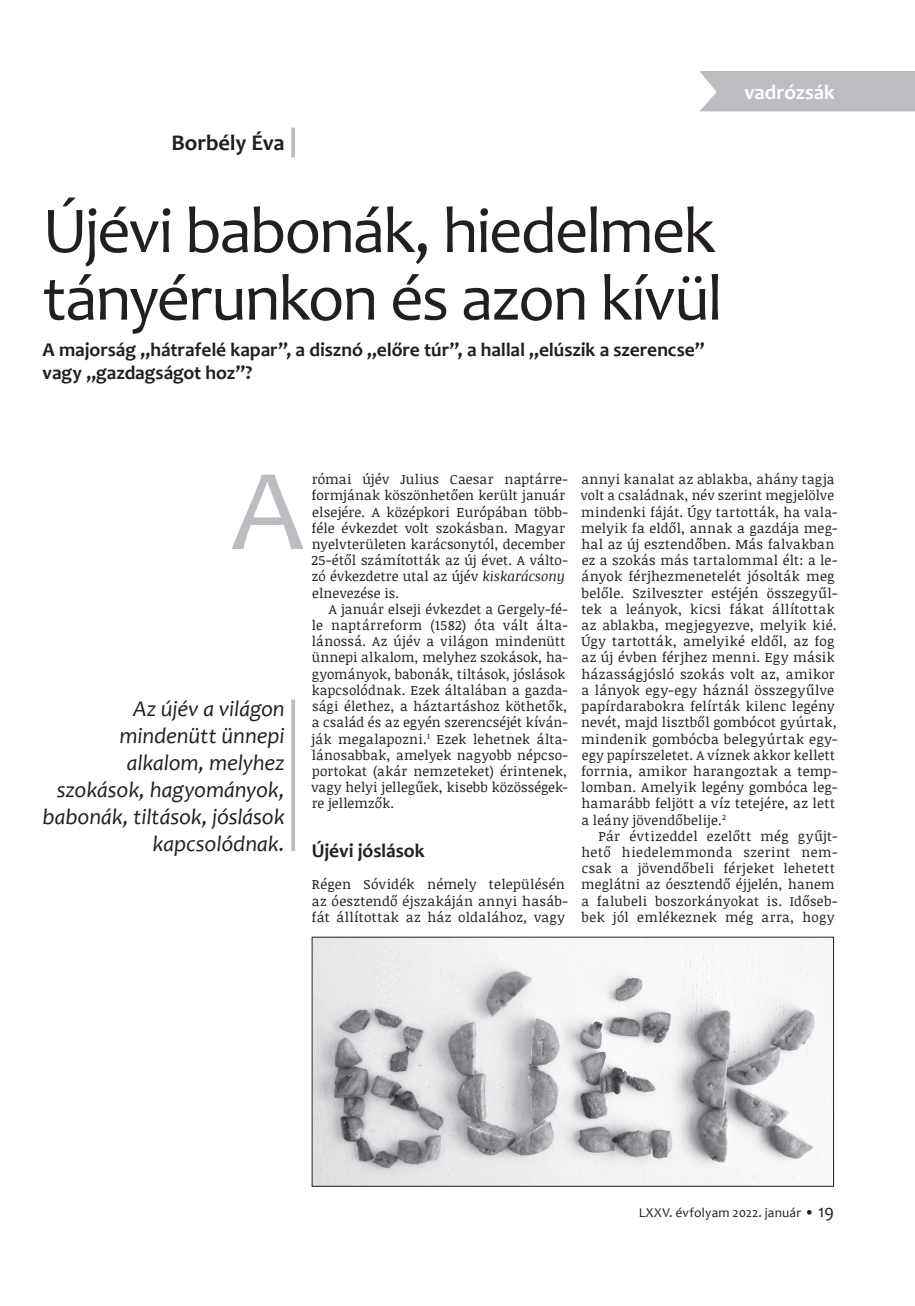
<style>
.page{position:relative;width:915px;height:1306px;background:#fff}
.page>*{position:absolute;margin:0;border:0;box-sizing:border-box;transform-origin:0 0}
.t1{font:117px "Candara";color:#bcbdc0}
.t2{font:66px/67.5px "Candara";letter-spacing:-.03em;color:#231f20}
.t3{font:italic 22.5px/27px "Candara";letter-spacing:-.005em;color:#231f20;text-align:right}
.t4{font:700 22.5px "Candara";letter-spacing:-.005em;color:#231f20}
.t5{font:700 21px "Candara";color:#fff}
.t6{font:700 19.5px/23.4px "Candara";letter-spacing:-.005em;color:#231f20}
.t7{font:13.5px/16.2px "Noticia Text";letter-spacing:.02em;color:#231f20}
.t8{font:13.5px "Candara";letter-spacing:.01em;color:#231f20}
.s1{font-style:italic}
.s2{font-size:15px}
.s3{font-size:18px}
</style>
<div class="page">
<div style="left:699px;top:71px;width:215px;height:40px;background:#bcbdc0"></div>
<svg style="left:291px;top:699px;width:4px;height:152px"></svg>
<svg style="left:291px;top:128px;width:4px;height:29px"></svg>
<img style="left:314px;top:938px;width:517px;height:246px">
<h3 class="t4" style="left:171px;top:129px;width:115px">Borbély Éva</h3>
<h2 class="t2" style="left:43px;top:196px;width:681px">Újévi babonák, hiedelmek tányérunkon és azon kívül</h2>
<h3 class="t6" style="left:43px;top:337px;width:663px">A majorság „hátrafelé kapar”, a disznó „előre túr”, a hallal „elúszik a szerencse” vagy „gazdagságot hoz”?</h3>
<h3 class="t5" style="left:744px;top:79px;width:92px">vadrózsák</h3>
<p class="t7" style="left:311px;top:471px;width:258px">római újév Julius Caesar naptárre&shy;formjának köszönhetően került január elsejére. A középkori Európában több&shy;féle évkezdet volt szokásban. Magyar nyelvterületen karácsonytól, december 25-étől számították az új évet. A válto&shy;zó évkezdetre utal az újév <span class="s1">kiskarácsony </span>elnevezése is.</p>
<p class="t7" style="left:311px;top:600px;width:258px;text-indent:17px">A január elseji évkezdet a Gergely-fé&shy;le naptárreform (1582) óta vált álta&shy;lánossá. Az újév a világon mindenütt ünnepi alkalom, melyhez szokások, ha&shy;gyományok, babonák, tiltások, jóslások kapcsolódnak. Ezek általában a gazda&shy;sági élethez, a háztartáshoz köthetők, a család és az egyén szerencséjét kíván&shy;ják megalapozni. <sup>1</sup> Ezek lehetnek álta&shy;lánosabbak, amelyek nagyobb népcso&shy;portokat (akár nemzeteket) érintenek, vagy helyi jellegűek, kisebb közösségek&shy;re jellemzők.</p>
<h3 class="t6" style="left:312px;top:838px;width:114px">Újévi jóslások</h3>
<p class="t7" style="left:311px;top:876px;width:258px">Régen Sóvidék némely településén az óesztendő éjszakáján annyi hasáb&shy;fát állítottak az ház oldalához, vagy</p>
<h1 class="t1" style="left:231px;top:437px;width:74px">A</h1>
<h3 class="t3" style="left:43px;top:695px;width:243px">Az újév a világon mindenütt ünnepi alkalom, melyhez szokások, hagyományok, babonák, tiltások, jóslások kapcsolódnak.</h3>
<p class="t7" style="left:580px;top:471px;width:258px">annyi kanalat az ablakba, ahány tagja volt a családnak, név szerint megjelölve mindenki fáját. Úgy tartották, ha vala&shy;melyik fa eldől, annak a gazdája meg&shy;hal az új esztendőben. Más falvakban ez a szokás más tartalommal élt: a le&shy;ányok férjhezmenetelét jósolták meg belőle. Szilveszter estéjén összegyűl&shy;tek a leányok, kicsi fákat állítottak az ablakba, megjegyezve, melyik kié.<br>Úgy tartották, amelyiké eldől, az fog az új évben férjhez menni. Egy másik házasságjósló szokás volt az, amikor a lányok egy-egy háznál összegyűlve papírdarabokra felírták kilenc legény nevét, majd lisztből gombócot gyúrtak, mindenik gombócba belegyúrtak egy&shy;egy papírszeletet. A víznek akkor kellett forrnia, amikor harangoztak a temp&shy;lomban. Amelyik legény gombóca leg&shy;hamarább feljött a víz tetejére, az lett a leány jövendőbelije. <sup>2</sup></p>
<p class="t7" style="left:581px;top:827px;width:258px;text-indent:17px">Pár évtizeddel ezelőtt még gyűjt&shy;hető hiedelemmonda szerint nem&shy;csak a jövendőbeli férjeket lehetett meglátni az óesztendő éjjelén, hanem a falubeli boszorkányokat is. Időseb&shy;bek jól emlékeznek még arra, hogy</p>
<p class="t8" style="left:638px;top:1204px;width:197px">LXXV. évfolyam 2022. január <span class="s2">•</span> <span class="s3">19</span></p>
</div>
